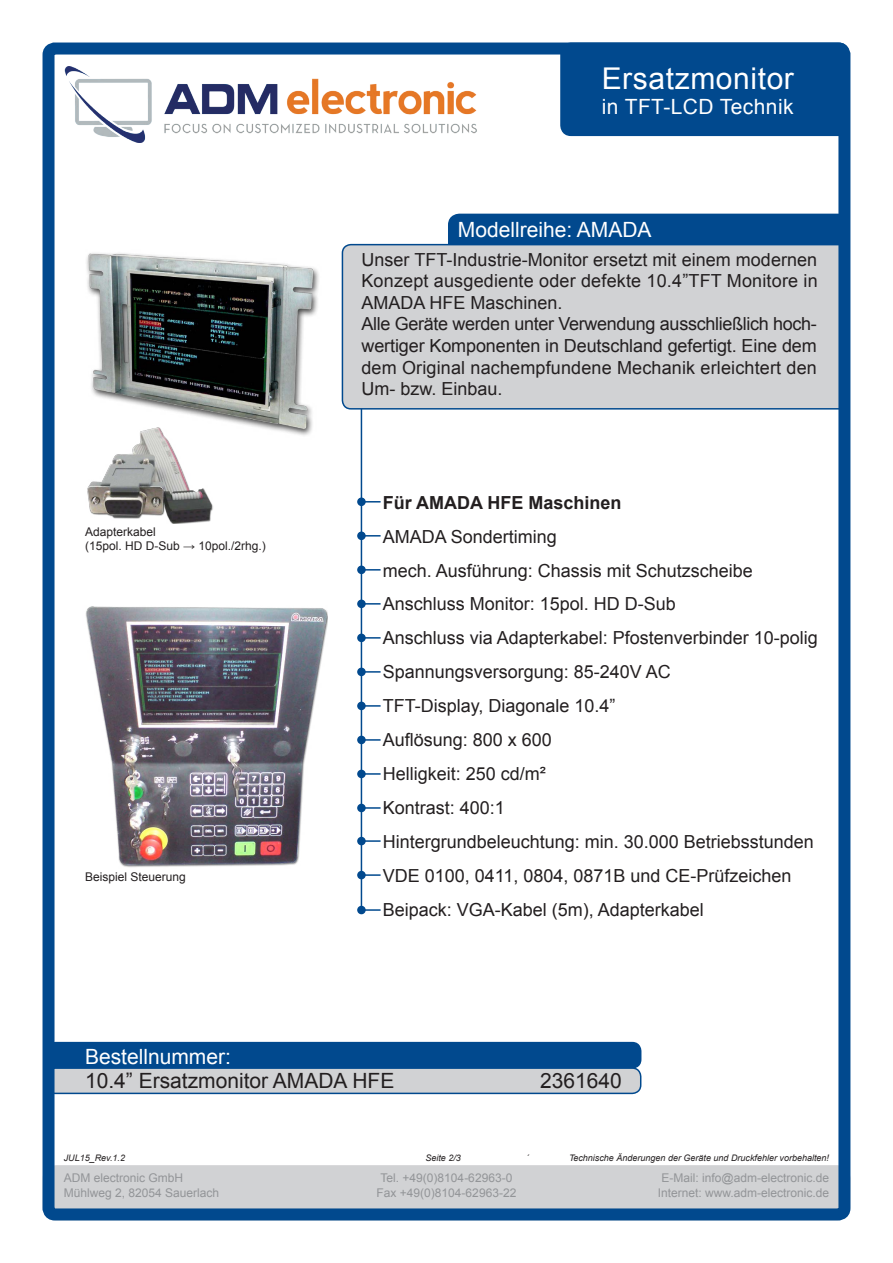
<style>
.page{position:relative;width:893px;height:1263px;background:#fff}
.page>*{position:absolute;margin:0;border:0;box-sizing:border-box;transform-origin:0 0}
.t1{font:30px "Arial";letter-spacing:.02em;color:#fff}
.t2{font:21px "Arial";color:#231f20}
.t3{font:21px "Arial";color:#fff}
.t4{font:21px "Arial";letter-spacing:.02em;color:#fff}
.t5{font:18px/21.6px "Arial";color:#231f20;text-align:justify}
.t6{font:18px "Arial";letter-spacing:-.02em;color:#231f20}
.t7{font:700 18px "Arial";color:#231f20}
.t8{font:12px/14.4px "Arial";color:#939598}
.t9{font:12px "Arial";color:#231f20}
.t10{font:italic 9px "Arial";color:#231f20}
</style>
<div class="page">
<hr style="left:361px;top:383px;width:1px;height:529px;background:#01498e">
<div style="left:43px;top:1166px;width:807px;height:54px;background:#d1d2d4;border-radius:13px"></div>
<div style="left:42px;top:1165px;width:808px;height:55px;border:2px solid #d1d2d4;border-radius:13px"></div>
<div style="left:449px;top:214px;width:399px;height:47px;background:#01498e;border-radius:11px"></div>
<div style="left:448px;top:214px;width:401px;height:48px;border:2px solid #01498e;border-radius:11px"></div>
<div style="left:342px;top:245px;width:506px;height:164px;background:#d1d2d4;border-radius:9px"></div>
<div style="left:342px;top:244px;width:507px;height:166px;border:2px solid #01498e;border-radius:9px"></div>
<div style="left:358px;top:532px;width:7px;height:7px;background:#01498e;border-radius:50%"></div>
<div style="left:357px;top:531px;width:9px;height:9px;border:2px solid #01498e;border-radius:50%"></div>
<div style="left:357px;top:600px;width:9px;height:8px;border:2px solid #01498e;border-radius:50%"></div>
<div style="left:357px;top:566px;width:9px;height:8px;border:2px solid #01498e;border-radius:50%"></div>
<div style="left:357px;top:634px;width:9px;height:8px;border:2px solid #01498e;border-radius:50%"></div>
<div style="left:357px;top:668px;width:9px;height:8px;border:2px solid #01498e;border-radius:50%"></div>
<div style="left:357px;top:702px;width:9px;height:8px;border:2px solid #01498e;border-radius:50%"></div>
<div style="left:357px;top:736px;width:9px;height:8px;border:2px solid #01498e;border-radius:50%"></div>
<div style="left:357px;top:770px;width:9px;height:8px;border:2px solid #01498e;border-radius:50%"></div>
<div style="left:357px;top:804px;width:9px;height:8px;border:2px solid #01498e;border-radius:50%"></div>
<div style="left:358px;top:498px;width:7px;height:7px;background:#01498e;border-radius:50%"></div>
<div style="left:357px;top:497px;width:9px;height:9px;border:2px solid #01498e;border-radius:50%"></div>
<div style="left:47px;top:1042px;width:594px;height:26px;background:#01498e;border-radius:9px"></div>
<div style="left:46px;top:1042px;width:595px;height:26px;border:2px solid #01498e;border-radius:9px"></div>
<div style="left:47px;top:1068px;width:594px;height:25px;background:#d1d2d4;border-radius:9px"></div>
<div style="left:46px;top:1067px;width:595px;height:27px;border:2px solid #01498e;border-radius:9px"></div>
<hr style="left:359px;top:807px;width:22px;height:2px;background:#01498e">
<hr style="left:359px;top:773px;width:22px;height:2px;background:#01498e">
<hr style="left:359px;top:739px;width:22px;height:2px;background:#01498e">
<hr style="left:359px;top:705px;width:22px;height:2px;background:#01498e">
<hr style="left:359px;top:671px;width:22px;height:2px;background:#01498e">
<hr style="left:359px;top:637px;width:22px;height:2px;background:#01498e">
<hr style="left:359px;top:603px;width:22px;height:2px;background:#01498e">
<hr style="left:359px;top:569px;width:22px;height:2px;background:#01498e">
<svg style="left:359px;top:535px;width:22px;height:1px"></svg>
<svg style="left:359px;top:501px;width:22px;height:1px"></svg>
<img style="left:86px;top:253px;width:233px;height:183px">
<img style="left:85px;top:606px;width:242px;height:261px">
<img style="left:86px;top:428px;width:127px;height:95px">
<div style="left:357px;top:837px;width:9px;height:8px;border:2px solid #01498e;border-radius:50%"></div>
<hr style="left:359px;top:840px;width:22px;height:2px;background:#01498e">
<div style="left:357px;top:871px;width:9px;height:8px;border:2px solid #01498e;border-radius:50%"></div>
<hr style="left:359px;top:874px;width:22px;height:2px;background:#01498e">
<div style="left:562px;top:45px;width:285px;height:89px;background:#01498e;border-radius:9px"></div>
<div style="left:560px;top:43px;width:289px;height:93px;border:4px solid #01498e;border-radius:9px"></div>
<img style="left:64px;top:67px;width:413px;height:75px">
<div style="left:357px;top:906px;width:9px;height:8px;border:2px solid #01498e;border-radius:50%"></div>
<hr style="left:359px;top:909px;width:22px;height:2px;background:#01498e">
<div style="left:43px;top:43px;width:807px;height:1177px;border:12px solid #01498e;border-radius:6px"></div>
<p class="t1" style="left:602px;top:59px;width:194px">Ersatzmonitor</p>
<p class="t4" style="left:602px;top:93px;width:193px">in TFT-LCD Technik</p>
<p class="t3" style="left:458px;top:216px;width:195px">Modellreihe: AMADA</p>
<p class="t9" style="left:85px;top:523px;width:72px">Adapterkabel</p>
<p class="t9" style="left:85px;top:538px;width:182px">(15pol. HD D-Sub → 10pol./2rhg.)</p>
<p class="t9" style="left:85px;top:869px;width:102px">Beispiel Steuerung</p>
<p class="t5" style="left:361px;top:249px;width:458px">Unser TFT-Industrie-Monitor ersetzt mit einem modernen Konzept ausgediente oder defekte 10.4”TFT Monitore in AMADA HFE Maschinen.</p>
<p class="t6" style="left:361px;top:312px;width:457px">Alle Geräte werden unter Verwendung ausschließlich hoch-</p>
<p class="t5" style="left:361px;top:335px;width:457px">wertiger Komponenten in Deutschland gefertigt. Eine dem</p>
<p class="t5" style="left:361px;top:357px;width:457px">dem Original nachempfundene Mechanik erleichtert den</p>
<p class="t5" style="left:361px;top:378px;width:143px">Um- bzw. Einbau.</p>
<p class="t7" style="left:383px;top:490px;width:240px">Für AMADA HFE Maschinen</p>
<p class="t5" style="left:383px;top:526px;width:176px">AMADA Sondertiming</p>
<p class="t5" style="left:383px;top:560px;width:372px">mech. Ausführung: Chassis mit Schutzscheibe</p>
<p class="t5" style="left:383px;top:593px;width:295px">Anschluss Monitor: 15pol. HD D-Sub</p>
<p class="t5" style="left:383px;top:627px;width:437px">Anschluss via Adapterkabel: Pfostenverbinder 10-polig</p>
<p class="t5" style="left:383px;top:661px;width:290px">Spannungsversorgung: 85-240V AC</p>
<p class="t5" style="left:383px;top:695px;width:234px">TFT-Display, Diagonale 10.4”</p>
<p class="t5" style="left:383px;top:729px;width:171px">Auflösung: 800 x 600</p>
<p class="t5" style="left:383px;top:763px;width:165px">Helligkeit: 250 cd/m²</p>
<p class="t5" style="left:383px;top:797px;width:124px">Kontrast: 400:1</p>
<p class="t5" style="left:383px;top:831px;width:433px">Hintergrundbeleuchtung: min. 30.000 Betriebsstunden</p>
<p class="t5" style="left:383px;top:865px;width:410px">VDE 0100, 0411, 0804, 0871B und CE-Prüfzeichen</p>
<p class="t5" style="left:383px;top:899px;width:323px">Beipack: VGA-Kabel (5m), Adapterkabel</p>
<p class="t3" style="left:85px;top:1043px;width:147px">Bestellnummer:</p>
<p class="t2" style="left:85px;top:1067px;width:311px">10.4” Ersatzmonitor AMADA HFE</p>
<p class="t2" style="left:540px;top:1067px;width:83px">2361640</p>
<p class="t10" style="left:64px;top:1152px;width:63px">JUL15_Rev.1.2</p>
<p class="t10" style="left:425px;top:1152px;width:37px">Seite 2/3</p>
<p class="t10" style="left:526px;top:1152px;width:4px">´</p>
<p class="t10" style="left:569px;top:1152px;width:262px">Technische Änderungen der Geräte und Druckfehler vorbehalten!</p>
<p class="t8" style="left:64px;top:1171px;width:157px">ADM electronic GmbH<br>Mühlweg 2, 82054 Sauerlach</p>
<p class="t8" style="left:381px;top:1171px;width:133px">Tel. +49(0)8104-62963-0</p>
<p class="t8" style="left:377px;top:1185px;width:141px">Fax +49(0)8104-62963-22</p>
<p class="t8" style="left:662px;top:1171px;width:169px">E-Mail: info@adm-electronic.de</p>
<p class="t8" style="left:658px;top:1185px;width:173px">Internet: www.adm-electronic.de</p>
</div>
